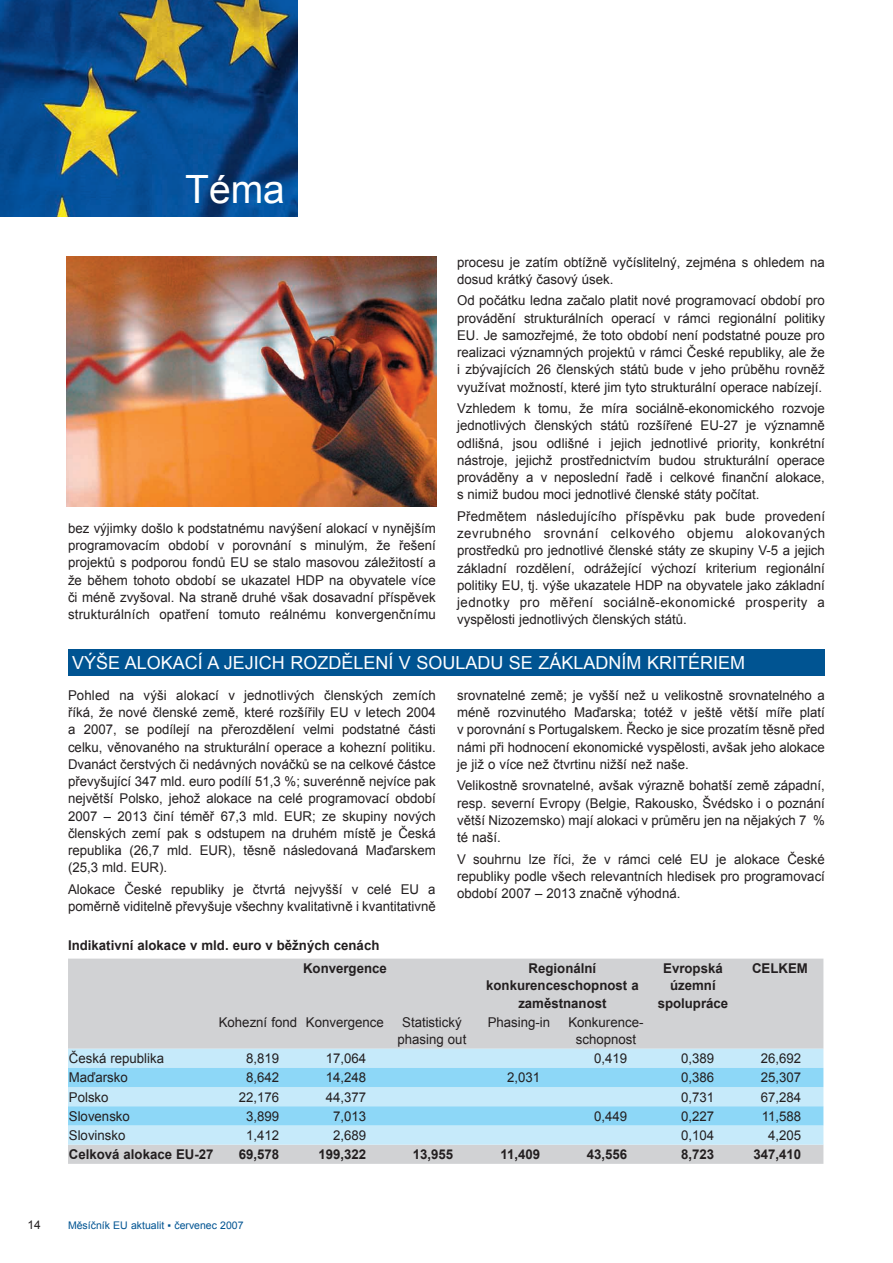
<style>
.page{position:relative;width:893px;height:1263px;background:#fff}
.page>*{position:absolute;margin:0;border:0;box-sizing:border-box;transform-origin:0 0}
.t1{font:39px "Arial";color:#fff}
.t2{font:18px "Arial";color:#fff}
.t3{font:13.5px/17.2px "Arial";color:#231f20;text-align:justify}
.t4{font:700 13.5px/17.2px "Arial";color:#231f20;text-align:center}
.t5{font:12px "Arial";color:#231f20}
.t6{font:10.5px "Arial";color:#005492}
</style>
<div class="page">
<img style="left:0;top:0;width:298px;height:217px">
<div style="left:68px;top:649px;width:757px;height:27px;background:#005492"></div>
<div style="left:68px;top:958px;width:755px;height:206px;background:#d1d2d4"></div>
<div style="left:68px;top:1049px;width:755px;height:96px;background:#c6eafa"></div>
<svg style="left:68px;top:1068px;width:755px;height:57px;background:#a0ddf7"></svg>
<img style="left:67px;top:257px;width:370px;height:249px">
<p class="t5" style="left:27px;top:1217px;width:15px">14</p>
<h1 class="t1" style="left:185px;top:163px;width:101px">Téma</h1>
<p class="t3" style="left:457px;top:253px;width:369px">procesu je zatím obtížně vyčíslitelný, zejména s ohledem na dosud krátký časový úsek.</p>
<p class="t3" style="left:457px;top:292px;width:369px">Od počátku ledna začalo platit nové programovací období pro provádění strukturálních operací v rámci regionální politiky EU. Je samozřejmé, že toto období není podstatné pouze pro realizaci významných projektů v rámci České republiky, ale že i zbývajících 26 členských států bude v jeho průběhu rovněž využívat možností, které jim tyto strukturální operace nabízejí.</p>
<p class="t3" style="left:457px;top:400px;width:369px">Vzhledem k tomu, že míra sociálně-ekonomického rozvoje jednotlivých členských států rozšířené EU-27 je významně odlišná, jsou odlišné i jejich jednotlivé priority, konkrétní nástroje, jejichž prostřednictvím budou strukturální operace prováděny a v neposlední řadě i celkové finanční alokace, s nimiž budou moci jednotlivé členské státy počítat.</p>
<p class="t3" style="left:457px;top:508px;width:369px">Předmětem následujícího příspěvku pak bude provedení zevrubného srovnání celkového objemu alokovaných prostředků pro jednotlivé členské státy ze skupiny V-5 a jejich základní rozdělení, odrážející výchozí kriterium regionální politiky EU, tj. výše ukazatele HDP na obyvatele jako základní jednotky pro měření sociálně-ekonomické prosperity a vyspělosti jednotlivých členských států.</p>
<h2 class="t2" style="left:72px;top:651px;width:674px">VÝŠE ALOKACÍ A JEJICH ROZDĚLENÍ V SOULADU SE ZÁKLADNÍM KRITÉRIEM</h2>
<p class="t3" style="left:68px;top:686px;width:369px">Pohled na výši alokací v jednotlivých členských zemích říká, že nové členské země, které rozšířily EU v letech 2004 a 2007, se podílejí na přerozdělení velmi podstatné části celku, věnovaného na strukturální operace a kohezní politiku.<br>Dvanáct čerstvých či nedávných nováčků se na celkové částce převyšující 347 mld. euro podílí 51,3 %; suverénně nejvíce pak největší Polsko, jehož alokace na celé programovací období 2007 – 2013 činí téměř 67,3 mld. EUR; ze skupiny nových členských zemí pak s odstupem na druhém místě je Česká republika (26,7 mld. EUR), těsně následovaná Maďarskem (25,3 mld. EUR).</p>
<p class="t3" style="left:68px;top:880px;width:369px">Alokace České republiky je čtvrtá nejvyšší v celé EU a poměrně viditelně převyšuje všechny kvalitativně i kvantitativně</p>
<p class="t3" style="left:68px;top:520px;width:369px">bez výjimky došlo k podstatnému navýšení alokací v nynějším programovacím období v porovnání s minulým, že řešení projektů s podporou fondů EU se stalo masovou záležitostí a že během tohoto období se ukazatel HDP na obyvatele více či méně zvyšoval. Na straně druhé však dosavadní příspěvek strukturálních opatření tomuto reálnému konvergenčnímu</p>
<p class="t3" style="left:457px;top:686px;width:369px">srovnatelné země; je vyšší než u velikostně srovnatelného a méně rozvinutého Maďarska; totéž v ještě větší míře platí v porovnání s Portugalskem. Řecko je sice prozatím těsně před námi při hodnocení ekonomické vyspělosti, avšak jeho alokace je již o více než čtvrtinu nižší než naše.</p>
<p class="t3" style="left:457px;top:777px;width:369px">Velikostně srovnatelné, avšak výrazně bohatší země západní, resp. severní Evropy (Belgie, Rakousko, Švédsko i o poznání větší Nizozemsko) mají alokaci v průměru jen na nějakých 7 % té naší.</p>
<p class="t3" style="left:457px;top:850px;width:369px">V souhrnu lze říci, že v rámci celé EU je alokace České republiky podle všech relevantních hledisek pro programovací období 2007 – 2013 značně výhodná.</p>
<p class="t4" style="left:303px;top:935px;width:85px;line-height:22.6px;text-align:left;text-indent:-235px">Indikativní alokace v mld. euro v běžných cenách<br>Konvergence</p>
<p class="t4" style="left:486px;top:960px;width:154px">Regionální konkurenceschopnost a zaměstnanost</p>
<p class="t4" style="left:658px;top:960px;width:72px">Evropská územní spolupráce</p>
<p class="t4" style="left:752px;top:960px;width:57px">CELKEM</p>
<p class="t3" style="left:219px;top:1013px;width:167px">Kohezní fond Konvergence</p>
<p class="t3" style="left:398px;top:1013px;width:70px;text-align:center">Statistický phasing out</p>
<p class="t3" style="left:488px;top:1013px;width:64px">Phasing-in</p>
<p class="t3" style="left:568px;top:1013px;width:77px;text-align:center">Konkurence&shy;schopnost</p>
<p class="t3" style="left:69px;top:1050px;width:97px">Česká republika</p>
<p class="t3" style="left:246px;top:1050px;width:35px">8,819</p>
<p class="t3" style="left:326px;top:1050px;width:42px">17,064</p>
<p class="t3" style="left:594px;top:1050px;width:35px">0,419</p>
<p class="t3" style="left:681px;top:1050px;width:35px">0,389</p>
<p class="t3" style="left:761px;top:1050px;width:42px">26,692</p>
<p class="t3" style="left:69px;top:1069px;width:60px">Maďarsko</p>
<p class="t3" style="left:246px;top:1069px;width:35px">8,642</p>
<p class="t3" style="left:326px;top:1069px;width:42px">14,248</p>
<p class="t3" style="left:507px;top:1069px;width:35px">2,031</p>
<p class="t3" style="left:681px;top:1069px;width:35px">0,386</p>
<p class="t3" style="left:761px;top:1069px;width:42px">25,307</p>
<p class="t3" style="left:69px;top:1088px;width:41px">Polsko</p>
<p class="t3" style="left:239px;top:1088px;width:42px">22,176</p>
<p class="t3" style="left:326px;top:1088px;width:42px">44,377</p>
<p class="t3" style="left:681px;top:1088px;width:35px">0,731</p>
<p class="t3" style="left:761px;top:1088px;width:42px">67,284</p>
<p class="t3" style="left:69px;top:1107px;width:63px">Slovensko</p>
<p class="t3" style="left:246px;top:1107px;width:35px">3,899</p>
<p class="t3" style="left:333px;top:1107px;width:35px">7,013</p>
<p class="t3" style="left:594px;top:1107px;width:35px">0,449</p>
<p class="t3" style="left:681px;top:1107px;width:35px">0,227</p>
<p class="t3" style="left:762px;top:1107px;width:41px">11,588</p>
<p class="t3" style="left:69px;top:1127px;width:58px">Slovinsko</p>
<p class="t3" style="left:246px;top:1127px;width:35px">1,412</p>
<p class="t3" style="left:333px;top:1127px;width:35px">2,689</p>
<p class="t3" style="left:681px;top:1127px;width:35px">0,104</p>
<p class="t3" style="left:768px;top:1127px;width:35px">4,205</p>
<p class="t4" style="left:69px;top:1146px;width:146px">Celková alokace EU-27</p>
<p class="t4" style="left:239px;top:1146px;width:42px">69,578</p>
<p class="t4" style="left:318px;top:1146px;width:49px">199,322</p>
<p class="t4" style="left:413px;top:1146px;width:42px">13,955</p>
<p class="t4" style="left:501px;top:1146px;width:41px">11,409</p>
<p class="t4" style="left:587px;top:1146px;width:42px">43,556</p>
<p class="t4" style="left:681px;top:1146px;width:35px">8,723</p>
<p class="t4" style="left:753px;top:1146px;width:49px">347,410</p>
<p class="t6" style="left:68px;top:1218px;width:177px">Měsíčník EU aktualit ▪ červenec 2007</p>
</div>
